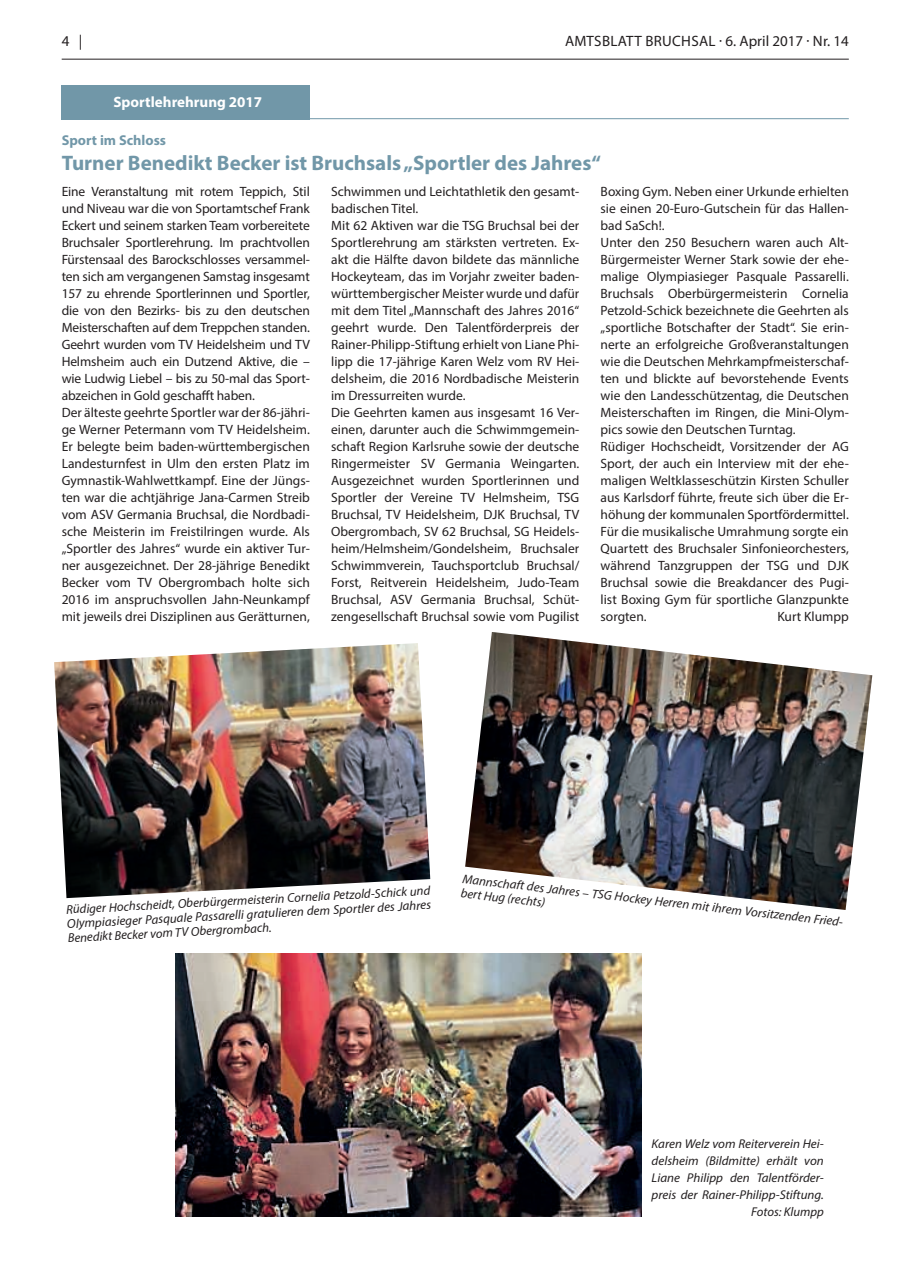
<style>
.page{position:relative;width:902px;height:1280px;background:#fff}
.page>*{position:absolute;margin:0;border:0;box-sizing:border-box;transform-origin:0 0}
.t1{font:700 21px "Myriad Pro";color:#7197a8}
.t2{font:15px "Myriad Pro";letter-spacing:.015em;color:#231f20}
.t3{font:700 15px "Myriad Pro";color:#fff}
.t4{font:700 14.25px "Myriad Pro";color:#7197a8}
.t5{font:13.5px/17px "Myriad Pro";color:#231f20}
.t6{font:italic 12.75px/17px "Myriad Pro";color:#231f20;text-align:justify}
.s1{font-style:normal}
</style>
<div class="page">
<hr style="left:62px;top:59px;width:786px;height:1px;background:#231f20">
<div style="left:62px;top:85px;width:248px;height:34px;background:#7197a8"></div>
<hr style="left:62px;top:118px;width:786px;height:1px;background:#7197a8">
<img style="left:54px;top:643px;width:376px;height:255px">
<img style="left:175px;top:954px;width:466px;height:262px">
<img style="left:465px;top:632px;width:407px;height:278px">
<p class="t2" style="left:62px;top:32px;width:22px">4 |</p>
<p class="t2" style="left:565px;top:32px;width:285px">AMTSBLATT BRUCHSAL · 6. April 2017 · Nr. 14</p>
<p class="t3" style="left:113px;top:92px;width:150px">Sportlehrehrung 2017</p>
<p class="t4" style="left:62px;top:130px;width:106px">Sport im Schloss</p>
<h1 class="t1" style="left:62px;top:149px;width:540px">Turner Benedikt Becker ist Bruchsals „Sportler des Jahres“</h1>
<p class="t5" style="left:62px;top:182px;width:250px">Eine Veranstaltung mit rotem Teppich, Stil und Niveau war die von Sportamtschef Frank Eckert und seinem starken Team vorbereitete Bruchsaler Sportlerehrung. Im prachtvollen Fürstensaal des Barockschlosses versammel&shy;ten sich am vergangenen Samstag insgesamt 157 zu ehrende Sportlerinnen und Sportler, die von den Bezirks- bis zu den deutschen Meisterschaften auf dem Treppchen standen.<br>Geehrt wurden vom TV Heidelsheim und TV Helmsheim auch ein Dutzend Aktive, die – wie Ludwig Liebel – bis zu 50-mal das Sport&shy;abzeichen in Gold geschafft haben.<br>Der älteste geehrte Sportler war der 86-jähri&shy;ge Werner Petermann vom TV Heidelsheim.<br>Er belegte beim baden-württembergischen Landesturnfest in Ulm den ersten Platz im Gymnastik-Wahlwettkampf. Eine der Jüngs&shy;ten war die achtjährige Jana-Carmen Streib vom ASV Germania Bruchsal, die Nordbadi&shy;sche Meisterin im Freistilringen wurde. Als „Sportler des Jahres“ wurde ein aktiver Tur&shy;ner ausgezeichnet. Der 28-jährige Benedikt Becker vom TV Obergrombach holte sich 2016 im anspruchsvollen Jahn-Neunkampf mit jeweils drei Disziplinen aus Gerätturnen,</p>
<p class="t5" style="left:331px;top:182px;width:250px">Schwimmen und Leichtathletik den gesamt&shy;badischen Titel.<br>Mit 62 Aktiven war die TSG Bruchsal bei der Sportlerehrung am stärksten vertreten. Ex&shy;akt die Hälfte davon bildete das männliche Hockeyteam, das im Vorjahr zweiter baden&shy;württembergischer Meister wurde und dafür mit dem Titel „Mannschaft des Jahres 2016“ geehrt wurde. Den Talentförderpreis der Rainer-Philipp-Stiftung erhielt von Liane Phi&shy;lipp die 17-jährige Karen Welz vom RV Hei&shy;delsheim, die 2016 Nordbadische Meisterin im Dressurreiten wurde.<br>Die Geehrten kamen aus insgesamt 16 Ver&shy;einen, darunter auch die Schwimmgemein&shy;schaft Region Karlsruhe sowie der deutsche Ringermeister SV Germania Weingarten.<br>Ausgezeichnet wurden Sportlerinnen und Sportler der Vereine TV Helmsheim, TSG Bruchsal, TV Heidelsheim, DJK Bruchsal, TV Obergrombach, SV 62 Bruchsal, SG Heidels&shy;heim/Helmsheim/Gondelsheim, Bruchsaler Schwimmverein, Tauchsportclub Bruchsal/ Forst, Reitverein Heidelsheim, Judo-Team Bruchsal, ASV Germania Bruchsal, Schüt&shy;zengesellschaft Bruchsal sowie vom Pugilist</p>
<p class="t5" style="left:600px;top:182px;width:250px">Boxing Gym. Neben einer Urkunde erhielten sie einen 20-Euro-Gutschein für das Hallen&shy;bad SaSch!.<br>Unter den 250 Besuchern waren auch Alt-Bürgermeister Werner Stark sowie der ehe&shy;malige Olympiasieger Pasquale Passarelli.<br>Bruchsals Oberbürgermeisterin Cornelia Petzold-Schick bezeichnete die Geehrten als „sportliche Botschafter der Stadt“. Sie erin&shy;nerte an erfolgreiche Großveranstaltungen wie die Deutschen Mehrkampfmeisterschaf&shy;ten und blickte auf bevorstehende Events wie den Landesschützentag, die Deutschen Meisterschaften im Ringen, die Mini-Olym&shy;pics sowie den Deutschen Turntag.<br>Rüdiger Hochscheidt, Vorsitzender der AG Sport, der auch ein Interview mit der ehe&shy;maligen Weltklasseschützin Kirsten Schuller aus Karlsdorf führte, freute sich über die Er&shy;höhung der kommunalen Sportfördermittel.<br>Für die musikalische Umrahmung sorgte ein Quartett des Bruchsaler Sinfonieorchesters, während Tanzgruppen der TSG und DJK Bruchsal sowie die Breakdancer des Pugi&shy;list Boxing Gym für sportliche Glanzpunkte sorgten.</p>
<p class="t5" style="left:777px;top:608px;width:73px">Kurt Klumpp</p>
<p class="t6" style="left:66px;top:902px;width:366px;line-height:14.2px;rotate:-3deg">Rüdiger Hochscheidt, Oberbürgermeisterin Cornelia Petzold-Schick und Olympiasieger Pasquale Passarelli gratulieren dem Sportler des Jahres Benedikt Becker vom TV Obergrombach.</p>
<p class="t6" style="left:464px;top:868px;width:387px;rotate:7deg">Mannschaft des Jahres <span class="s1">–</span> TSG Hockey Herren mit ihrem Vorsitzenden Fried-</p>
<p class="t6" style="left:461px;top:884px;width:86px;rotate:6deg">bert Hug (rechts)</p>
<p class="t6" style="left:651px;top:1135px;width:174px;text-align:right">Karen Welz vom Reiterverein Hei&shy;delsheim (Bildmitte) erhält von<br>Liane Philipp den Talentförder&shy;preis der Rainer-Philipp-Stiftung.<br>Fotos: Klumpp</p>
</div>
